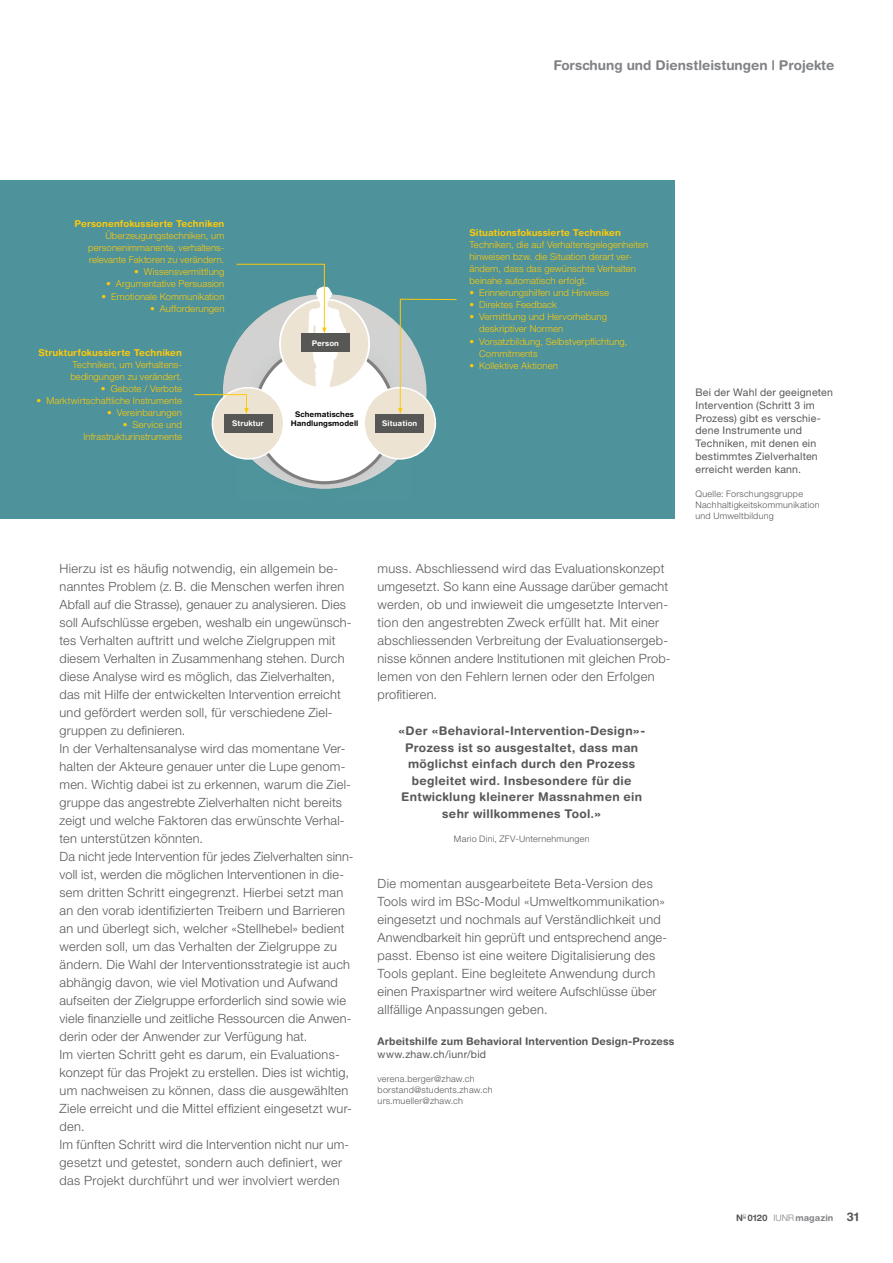
<style>
.page{position:relative;width:893px;height:1263px;background:#fff}
.page>*{position:absolute;margin:0;border:0;box-sizing:border-box;transform-origin:0 0}
.t1{font:700 13.5px "Helvetica Rounded LT Std";color:#808285}
.t2{font:300 12.75px/18px "Helvetica Neue LT Pro";letter-spacing:.02em;color:#57585a}
.t3{font:700 12px/16.5px "Helvetica Rounded LT Std";letter-spacing:.025em;color:#57585a;text-align:center}
.t4{font:10.5px/12.8px "Helvetica Neue LT Pro";letter-spacing:.025em;color:#57585a}
.t5{font:700 10.5px "Helvetica Rounded LT Std";letter-spacing:.01em;color:#57585a}
.t6{font:9.45px/12.1px "Helvetica Neue LT Pro Lt 2";letter-spacing:.01em;color:#fdca0a}
.t7{font:9.45px "Helvetica Rounded LT Std Bd 2";letter-spacing:.01em;color:#fdca0a}
.t8{font:300 9px/11.2px "Helvetica Neue LT Pro";letter-spacing:.03em;color:#57585a}
.t9{font:700 9px "Helvetica Rounded LT Std";letter-spacing:.005em;color:#808285}
.t10{font:7.8px/9.3px "Helvetica Rounded LT Std Bd 2";letter-spacing:.01em;color:#040503;text-align:center}
.t11{font:7.8px "Helvetica Rounded LT Std Bd 2";letter-spacing:.01em;color:#fff}
.s1{color:#57585a}
.s2{font-family:"Helvetica Neue LT Pro";font-weight:300}
.s3{font-size:12px;color:#57585a}
</style>
<div class="page">
<div style="left:0;top:180px;width:674px;height:339px;background:#4e929b"></div>
<img style="left:294px;top:484px;width:62px;height:5px">
<svg style="left:194px;top:263px;width:263px;height:221px"></svg>
<p class="t1" style="left:553px;top:57px;width:283px">Forschung und Dienstleistungen | Projekte</p>
<p class="t7" style="left:74px;top:218px;width:151px">Personenfokussierte Techniken</p>
<p class="t6" style="left:88px;top:229px;width:138px;text-align:justify;text-indent:17px">Überzeugungstechniken, um personenimmanente, verhaltens&shy;relevante Faktoren zu verändern.</p>
<p class="t6" style="left:134px;top:266px;width:92px">• Wissensvermittlung</p>
<p class="t6" style="left:106px;top:278px;width:120px">• Argumentative Persuasion</p>
<p class="t6" style="left:101px;top:290px;width:125px">• Emotionale Kommunikation</p>
<p class="t6" style="left:150px;top:302px;width:76px">• Aufforderungen</p>
<p class="t7" style="left:38px;top:347px;width:145px">Strukturfokussierte Techniken</p>
<p class="t6" style="left:70px;top:358px;width:113px">Techniken, um Verhaltens&shy;bedingungen zu verändert.</p>
<p class="t6" style="left:101px;top:382px;width:83px">• Gebote / Verbote</p>
<p class="t6" style="left:37px;top:394px;width:147px">• Marktwirtschaftliche Instrumente</p>
<p class="t6" style="left:107px;top:406px;width:76px">• Vereinbarungen</p>
<p class="t6" style="left:83px;top:418px;width:100px;text-align:right">• Service und<br>Infrastrukturinstrumente</p>
<p class="t11" style="left:312px;top:338px;width:29px">Person</p>
<p class="t10" style="left:291px;top:409px;width:69px">Schematisches<br>Handlungsmodell</p>
<p class="t11" style="left:232px;top:419px;width:33px">Struktur</p>
<p class="t11" style="left:382px;top:419px;width:36px">Situation</p>
<p class="t7" style="left:469px;top:227px;width:153px">Situationsfokussierte Techniken</p>
<p class="t6" style="left:469px;top:238px;width:180px">Techniken, die auf Verhaltensgelegenheiten hinweisen bzw. die Situation derart ver&shy;ändern, dass das gewünschte Verhalten beinahe automatisch erfolgt.</p>
<p class="t6" style="left:469px;top:287px;width:141px">• Erinnerungshilfen und Hinweise</p>
<p class="t6" style="left:469px;top:299px;width:89px">• Direktes Feedback</p>
<p class="t6" style="left:479px;top:311px;width:129px;text-indent:-10px">• Vermittlung und Hervorhebung deskriptiver Normen</p>
<p class="t6" style="left:479px;top:335px;width:150px;text-indent:-10px">• Vorsatzbildung, Selbstverpflichtung,<br>Commitments</p>
<p class="t6" style="left:469px;top:359px;width:90px">• Kollektive Aktionen</p>
<p class="t4" style="left:695px;top:386px;width:139px">Bei der Wahl der geeigneten<br>Intervention (Schritt 3 im<br>Prozess) gibt es verschie&shy;dene Instrumente und<br>Techniken, mit denen ein bestimmtes Zielverhalten erreicht werden kann.</p>
<p class="t8" style="left:695px;top:488px;width:126px">Quelle: Forschungsgruppe<br>Nachhaltigkeitskommunikation und Umweltbildung</p>
<p class="t2" style="left:60px;top:559px;width:296px">Hierzu ist es häufig notwendig, ein allgemein be&shy;nanntes Problem (z.B. die Menschen werfen ihren Abfall auf die Strasse), genauer zu analysieren. Dies soll Aufschlüsse ergeben, weshalb ein ungewünsch&shy;tes Verhalten auftritt und welche Zielgruppen mit diesem Verhalten in Zusammenhang stehen. Durch diese Analyse wird es möglich, das Zielverhalten, das mit Hilfe der entwickelten Intervention erreicht und gefördert werden soll, für verschiedene Ziel&shy;gruppen zu definieren.<br>In der Verhaltensanalyse wird das momentane Ver&shy;halten der Akteure genauer unter die Lupe genom&shy;men. Wichtig dabei ist zu erkennen, warum die Ziel&shy;gruppe das angestrebte Zielverhalten nicht bereits zeigt und welche Faktoren das erwünschte Verhal&shy;ten unterstützen könnten.<br>Da nicht jede Intervention für jedes Zielverhalten sinn&shy;voll ist, werden die möglichen Interventionen in die&shy;sem dritten Schritt eingegrenzt. Hierbei setzt man an den vorab identifizierten Treibern und Barrieren an und überlegt sich, welcher «Stellhebel» bedient werden soll, um das Verhalten der Zielgruppe zu ändern. Die Wahl der Interventionsstrategie ist auch abhängig davon, wie viel Motivation und Aufwand aufseiten der Zielgruppe erforderlich sind sowie wie viele finanzielle und zeitliche Ressourcen die Anwen&shy;derin oder der Anwender zur Verfügung hat.<br>Im vierten Schritt geht es darum, ein Evaluations&shy;konzept für das Projekt zu erstellen. Dies ist wichtig, um nachweisen zu können, dass die ausgewählten Ziele erreicht und die Mittel effizient eingesetzt wur&shy;den.<br>Im fünften Schritt wird die Intervention nicht nur um&shy;gesetzt und getestet, sondern auch definiert, wer das Projekt durchführt und wer involviert werden</p>
<p class="t2" style="left:378px;top:559px;width:294px">muss. Abschliessend wird das Evaluationskonzept umgesetzt. So kann eine Aussage darüber gemacht werden, ob und inwieweit die umgesetzte Interven&shy;tion den angestrebten Zweck erfüllt hat. Mit einer abschliessenden Verbreitung der Evaluationsergeb&shy;nisse können andere Institutionen mit gleichen Prob&shy;lemen von den Fehlern lernen oder den Erfolgen profitieren.</p>
<p class="t3" style="left:398px;top:722px;width:249px">«Der «Behavioral-Intervention-Design»- Prozess ist so ausgestaltet, dass man möglichst einfach durch den Prozess begleitet wird. Insbesondere für die Entwicklung kleinerer Massnahmen ein sehr willkommenes Tool.»</p>
<p class="t8" style="left:454px;top:833px;width:137px">Mario Dini, ZFV-Unternehmungen</p>
<p class="t2" style="left:378px;top:874px;width:291px">Die momentan ausgearbeitete Beta-Version des Tools wird im BSc-Modul «Umweltkommunikation» eingesetzt und nochmals auf Verständlichkeit und Anwendbarkeit hin geprüft und entsprechend ange&shy;passt. Ebenso ist eine weitere Digitalisierung des Tools geplant. Eine begleitete Anwendung durch einen Praxispartner wird weitere Aufschlüsse über allfällige Anpassungen geben.</p>
<p class="t5" style="left:378px;top:1035px;width:298px">Arbeitshilfe zum Behavioral Intervention Design-Prozess</p>
<p class="t4" style="left:378px;top:1047px;width:110px">www.zhaw.ch/iunr/bid</p>
<p class="t8" style="left:378px;top:1073px;width:116px">verena.berger@zhaw.ch borstand@students.zhaw.ch urs.mueller@zhaw.ch</p>
<p class="t9" style="left:736px;top:1212px;width:124px"><span class="s1">N</span><sup>o</sup> <span class="s1">0120</span> <span class="s2">IUNR</span>magazin <span class="s3">31</span></p>
</div>
